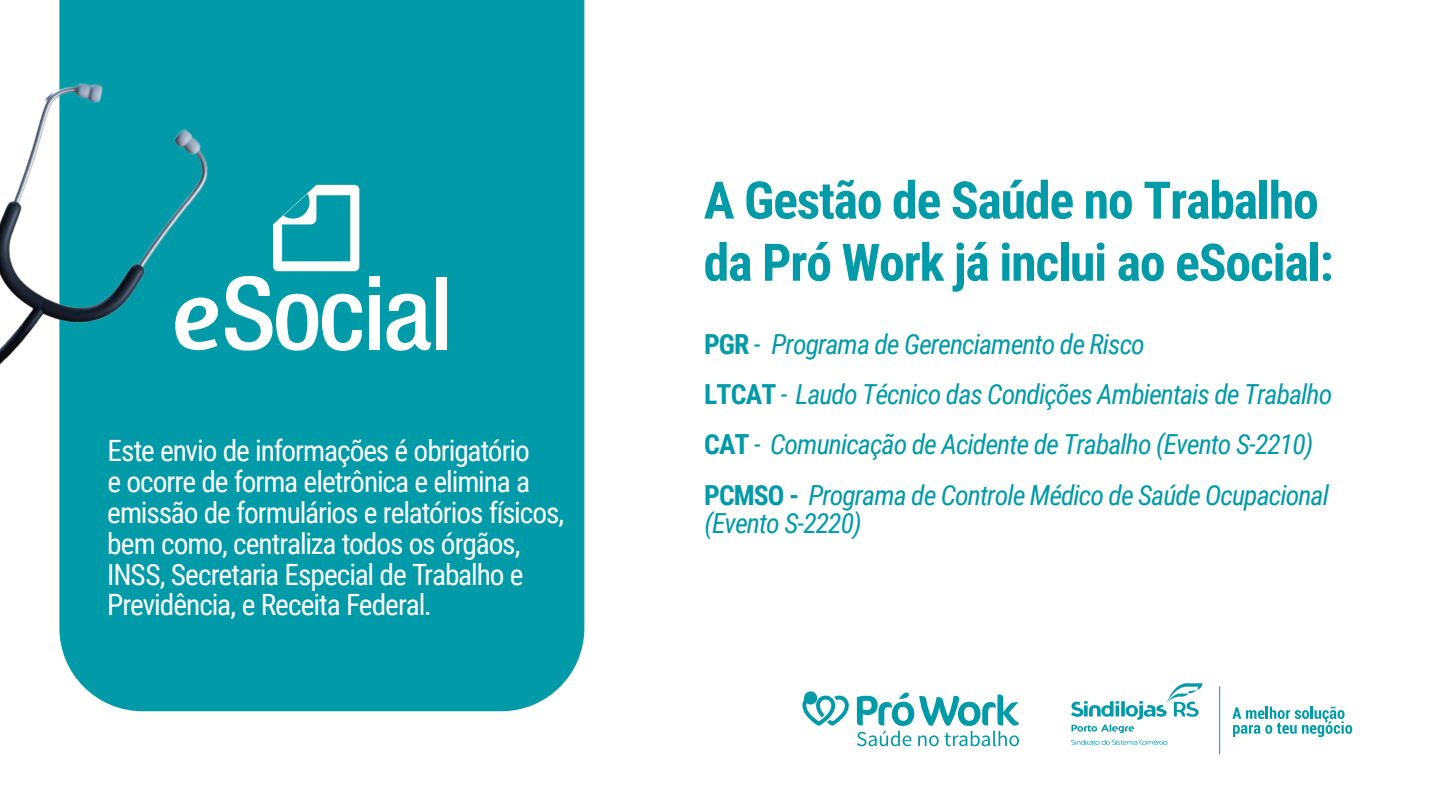
<style>
.page{position:relative;width:1440px;height:810px;background:#fff}
.page>*{position:absolute;margin:0;border:0;box-sizing:border-box;transform-origin:0 0}
.t1{font:700 51.82px/62.2px "Roboto Condensed";letter-spacing:-.025em;color:#009aa8}
.t2{font:29.33px/30.9px "Roboto Condensed";letter-spacing:-.035em;color:#fff}
.t3{font:italic 27.67px/50.2px "Roboto Condensed";letter-spacing:-.035em;color:#009aa8}
.s1{font-weight:700;font-style:normal}
</style>
<div class="page">
<div style="left:59px;top:0;width:525px;height:711px;background:#009aa8"></div>
<svg style="left:385px;top:293px;width:46px;height:59px"></svg>
<div style="left:436px;top:277px;width:10px;height:72px;background:#fff"></div>
<div style="left:370px;top:295px;width:10px;height:54px;background:#fff"></div>
<div style="left:370px;top:276px;width:10px;height:10px;background:#fff"></div>
<svg style="left:287px;top:185px;width:76px;height:168px"></svg>
<img style="left:0;top:53px;width:287px;height:467px">
<svg style="left:1071px;top:683px;width:132px;height:62px"></svg>
<svg style="left:1232px;top:706px;width:120px;height:31px"></svg>
<svg style="left:857px;top:693px;width:162px;height:53px"></svg>
<svg style="left:802px;top:691px;width:47px;height:35px"></svg>
<p class="t2" style="left:107px;top:434px;width:459px">Este envio de informações é obrigatório<br>e ocorre de forma eletrônica e elimina a emissão de formulários e relatórios físicos, bem como, centraliza todos os órgãos, INSS, Secretaria Especial de Trabalho e Previdência, e Receita Federal.</p>
<h1 class="t1" style="left:704px;top:167px;width:632px">A Gestão de Saúde no Trabalho da Pró Work já inclui ao eSocial:</h1>
<p class="t3" style="left:704px;top:318px;width:630px"><span class="s1">PGR</span> - Programa de Gerenciamento de Risco<br><span class="s1">LTCAT</span> - Laudo Técnico das Condições Ambientais de Trabalho <span class="s1">CAT</span> - Comunicação de Acidente de Trabalho (Evento S-2210)<br><span class="s1">PCMSO -</span> Programa de Controle Médico de Saúde Ocupacional</p>
<p class="t3" style="left:704px;top:498px;width:159px">(Evento S-2220)</p>
</div>
